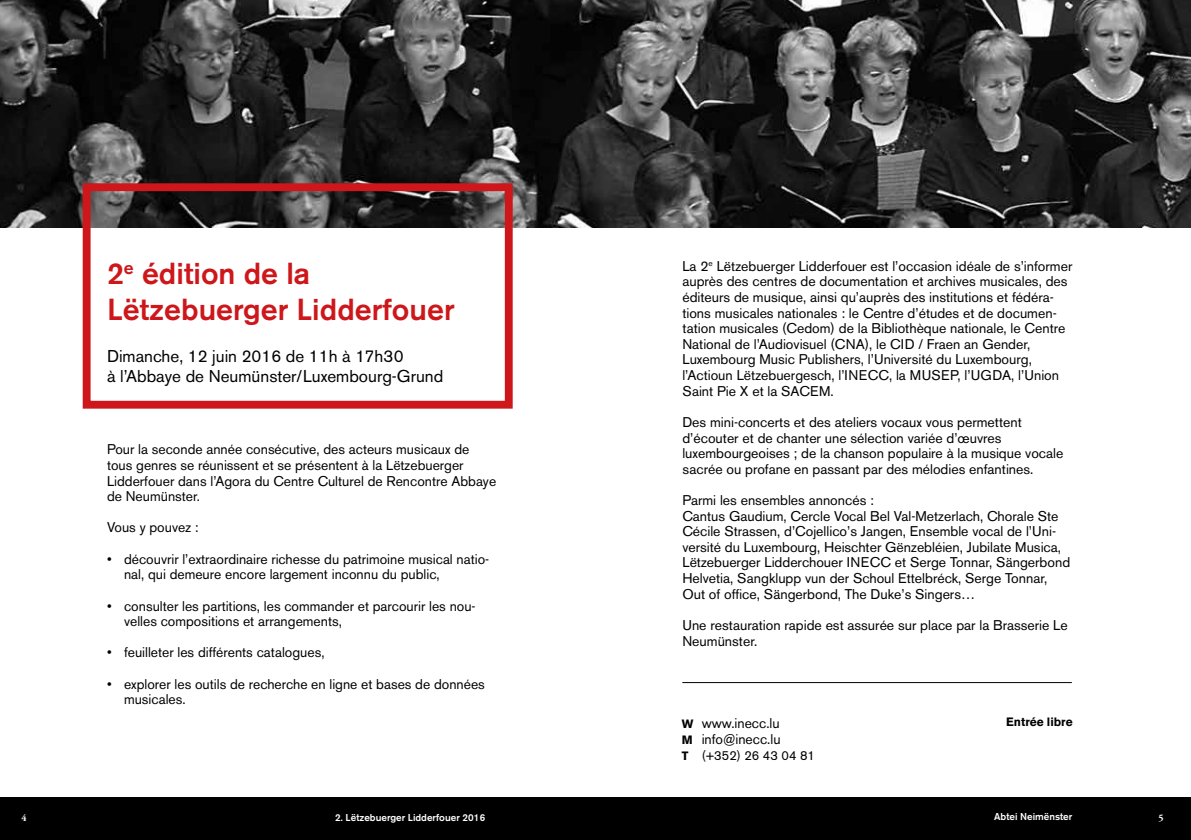
<style>
.page{position:relative;width:1191px;height:840px;background:#fff}
.page>*{position:absolute;margin:0;border:0;box-sizing:border-box;transform-origin:0 0}
.t1{font:500 30.2px/36.2px "Akzidenz Grotesk BE";color:#cd171a}
.t2{font:17px/20.4px "Akzidenz Grotesk BE";color:#000}
.t3{font:14px/15.6px "Akzidenz Grotesk BE";color:#000}
.t4{font:13px "Akzidenz Grotesk BE";color:#000}
.t5{font:700 12px "Akzidenz Grotesk BE";color:#000}
.t6{font:500 9.8px "Akzidenz Grotesk BE";color:#fff}
.t7{font:700 9.8px "Adobe Garamond Pro";color:#fff}
.s1{font-weight:700;font-size:12px}
</style>
<div class="page">
<div style="left:0;top:796px;width:598px;height:43px;background:#000"></div>
<div style="left:583px;top:796px;width:608px;height:43px;background:#000"></div>
<img style="left:0;top:0;width:1191px;height:227px">
<div style="left:83px;top:183px;width:430px;height:225px;border:8px solid #cd171a"></div>
<hr style="left:682px;top:681px;width:389px;height:1px;background:#000">
<h1 class="t1" style="left:107px;top:255px;width:349px">2<sup>e</sup> édition de la<br>Lëtzebuerger Lidderfouer</h1>
<p class="t2" style="left:107px;top:346px;width:338px">Dimanche, 12 juin 2016 de 11h à 17h30<br>à l’Abbaye de Neumünster/Luxembourg-Grund</p>
<p class="t3" style="left:107px;top:441px;width:391px">Pour la seconde année consécutive, des acteurs musicaux de tous genres se réunissent et se présentent à la Lëtzebuerger Lidderfouer dans l’Agora du Centre Culturel de Rencontre Abbaye de Neumünster.</p>
<p class="t3" style="left:107px;top:519px;width:93px">Vous y pouvez :</p>
<p class="t3" style="left:124px;top:550px;width:367px;text-indent:-17px">• découvrir l’extraordinaire richesse du patrimoine musical natio&shy;nal, qui demeure encore largement inconnu du public,</p>
<p class="t3" style="left:124px;top:597px;width:353px;text-indent:-17px">• consulter les partitions, les commander et parcourir les nou&shy;velles compositions et arrangements,</p>
<p class="t3" style="left:107px;top:644px;width:219px">• feuilleter les différents catalogues,</p>
<p class="t3" style="left:124px;top:675px;width:362px;text-indent:-17px">• explorer les outils de recherche en ligne et bases de données musicales.</p>
<p class="t3" style="left:682px;top:258px;width:391px">La 2<sup>e</sup> Lëtzebuerger Lidderfouer est l’occasion idéale de s’informer auprès des centres de documentation et archives musicales, des éditeurs de musique, ainsi qu’auprès des institutions et fédéra&shy;tions musicales nationales : le Centre d’études et de documen&shy;tation musicales (Cedom) de la Bibliothèque nationale, le Centre National de l’Audiovisuel (CNA), le CID / Fraen an Gender, Luxembourg Music Publishers, l’Université du Luxembourg, l’Actioun Lëtzebuergesch, l’INECC, la MUSEP, l’UGDA, l’Union Saint Pie X et la SACEM.</p>
<p class="t3" style="left:682px;top:414px;width:382px">Des mini-concerts et des ateliers vocaux vous permettent d’écouter et de chanter une sélection variée d’œuvres luxembourgeoises ; de la chanson populaire à la musique vocale sacrée ou profane en passant par des mélodies enfantines.</p>
<p class="t3" style="left:682px;top:492px;width:389px">Parmi les ensembles annoncés :<br>Cantus Gaudium, Cercle Vocal Bel Val-Metzerlach, Chorale Ste Cécile Strassen, d’Cojellico’s Jangen, Ensemble vocal de l’Uni&shy;versité du Luxembourg, Heischter Gënzebléien, Jubilate Musica, Lëtzebuerger Lidderchouer INECC et Serge Tonnar, Sängerbond Helvetia, Sangklupp vun der Schoul Ettelbréck, Serge Tonnar, Out of office, Sängerbond, The Duke’s Singers…</p>
<p class="t3" style="left:682px;top:617px;width:387px">Une restauration rapide est assurée sur place par la Brasserie Le<br>Neumünster.</p>
<p class="t3" style="left:681px;top:714px;width:100px"><span class="s1">W</span> www.inecc.lu<br><span class="s1">M</span> info@inecc.lu</p>
<p class="t4" style="left:681px;top:746px;width:135px"><span class="s1">T</span> (+352) 26 43 04 81</p>
<p class="t5" style="left:1006px;top:714px;width:68px">Entrée libre</p>
<p class="t7" style="left:21px;top:812px;width:7px">4</p>
<p class="t6" style="left:335px;top:811px;width:151px">2. Lëtzebuerger Lidderfouer 2016</p>
<p class="t6" style="left:994px;top:810px;width:80px">Abtei Neimënster</p>
<p class="t7" style="left:1158px;top:812px;width:7px">5</p>
</div>
